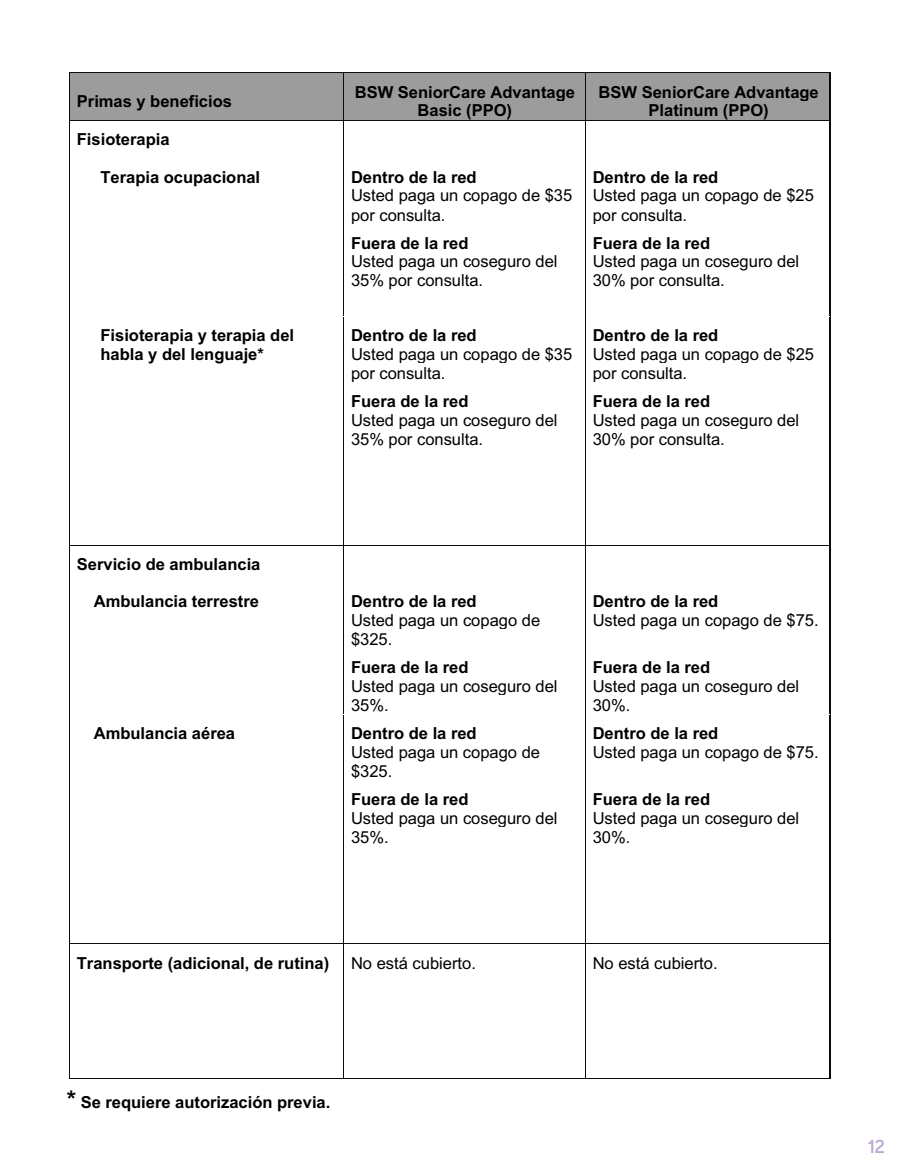
<style>
.page{position:relative;width:905px;height:1175px;background:#fff}
.page>*{position:absolute;margin:0;border:0;box-sizing:border-box;transform-origin:0 0}
.t1{font:600 18px "Sharp Sans";color:#baa5d0}
.t2{font:16.5px/19px "Arial";color:#000}
.t3{font:700 16.5px/18.8px "Arial";color:#000;text-align:center}
</style>
<div class="page">
<div style="left:70px;top:73px;width:273px;height:47px;background:#9c9c9c"></div>
<div style="left:344px;top:73px;width:241px;height:28px;background:#9c9c9c"></div>
<div style="left:344px;top:101px;width:241px;height:19px;background:#9c9c9c"></div>
<div style="left:586px;top:73px;width:243px;height:28px;background:#9c9c9c"></div>
<div style="left:586px;top:101px;width:243px;height:19px;background:#9c9c9c"></div>
<hr style="left:70px;top:73px;width:273px;height:1px;background:#0c0c0c">
<hr style="left:344px;top:73px;width:241px;height:1px;background:#0c0c0c">
<hr style="left:586px;top:73px;width:243px;height:1px;background:#0c0c0c">
<hr style="left:69px;top:73px;width:1px;height:47px;background:#0c0c0c">
<hr style="left:343px;top:73px;width:1px;height:47px;background:#0c0c0c">
<hr style="left:585px;top:73px;width:1px;height:47px;background:#0c0c0c">
<hr style="left:829px;top:73px;width:1px;height:47px;background:#0c0c0c">
<hr style="left:70px;top:120px;width:273px;height:1px;background:#0c0c0c">
<hr style="left:344px;top:120px;width:241px;height:1px;background:#0c0c0c">
<hr style="left:586px;top:120px;width:243px;height:1px;background:#0c0c0c">
<hr style="left:69px;top:121px;width:1px;height:37px;background:#0c0c0c">
<hr style="left:343px;top:121px;width:1px;height:37px;background:#0c0c0c">
<hr style="left:585px;top:121px;width:1px;height:37px;background:#0c0c0c">
<hr style="left:829px;top:121px;width:1px;height:37px;background:#0c0c0c">
<hr style="left:69px;top:158px;width:1px;height:66px;background:#0c0c0c">
<hr style="left:343px;top:158px;width:1px;height:66px;background:#0c0c0c">
<hr style="left:585px;top:158px;width:1px;height:66px;background:#0c0c0c">
<hr style="left:829px;top:158px;width:1px;height:66px;background:#0c0c0c">
<hr style="left:69px;top:224px;width:1px;height:93px;background:#0c0c0c">
<hr style="left:343px;top:224px;width:1px;height:93px;background:#0c0c0c">
<hr style="left:585px;top:224px;width:1px;height:93px;background:#0c0c0c">
<hr style="left:829px;top:224px;width:1px;height:93px;background:#0c0c0c">
<hr style="left:69px;top:317px;width:1px;height:65px;background:#0c0c0c">
<hr style="left:343px;top:317px;width:1px;height:65px;background:#0c0c0c">
<hr style="left:585px;top:317px;width:1px;height:65px;background:#0c0c0c">
<hr style="left:829px;top:317px;width:1px;height:65px;background:#0c0c0c">
<hr style="left:69px;top:382px;width:1px;height:162px;background:#0c0c0c">
<hr style="left:343px;top:382px;width:1px;height:162px;background:#0c0c0c">
<hr style="left:585px;top:382px;width:1px;height:162px;background:#0c0c0c">
<hr style="left:829px;top:382px;width:1px;height:162px;background:#0c0c0c">
<hr style="left:70px;top:544px;width:273px;height:1px;background:#0c0c0c">
<hr style="left:344px;top:544px;width:241px;height:1px;background:#0c0c0c">
<hr style="left:586px;top:544px;width:243px;height:1px;background:#0c0c0c">
<hr style="left:69px;top:545px;width:1px;height:37px;background:#0c0c0c">
<hr style="left:343px;top:545px;width:1px;height:37px;background:#0c0c0c">
<hr style="left:585px;top:545px;width:1px;height:37px;background:#0c0c0c">
<hr style="left:829px;top:545px;width:1px;height:37px;background:#0c0c0c">
<hr style="left:69px;top:582px;width:1px;height:67px;background:#0c0c0c">
<hr style="left:343px;top:582px;width:1px;height:67px;background:#0c0c0c">
<hr style="left:585px;top:582px;width:1px;height:67px;background:#0c0c0c">
<hr style="left:829px;top:582px;width:1px;height:67px;background:#0c0c0c">
<hr style="left:69px;top:649px;width:1px;height:65px;background:#0c0c0c">
<hr style="left:343px;top:649px;width:1px;height:65px;background:#0c0c0c">
<hr style="left:585px;top:649px;width:1px;height:65px;background:#0c0c0c">
<hr style="left:829px;top:649px;width:1px;height:65px;background:#0c0c0c">
<hr style="left:69px;top:714px;width:1px;height:66px;background:#0c0c0c">
<hr style="left:343px;top:714px;width:1px;height:66px;background:#0c0c0c">
<hr style="left:585px;top:714px;width:1px;height:66px;background:#0c0c0c">
<hr style="left:829px;top:714px;width:1px;height:66px;background:#0c0c0c">
<hr style="left:69px;top:780px;width:1px;height:163px;background:#0c0c0c">
<hr style="left:343px;top:780px;width:1px;height:163px;background:#0c0c0c">
<hr style="left:585px;top:780px;width:1px;height:163px;background:#0c0c0c">
<hr style="left:829px;top:780px;width:1px;height:163px;background:#0c0c0c">
<hr style="left:70px;top:943px;width:273px;height:1px;background:#0c0c0c">
<hr style="left:344px;top:943px;width:241px;height:1px;background:#0c0c0c">
<hr style="left:586px;top:943px;width:243px;height:1px;background:#0c0c0c">
<hr style="left:69px;top:944px;width:1px;height:134px;background:#0c0c0c">
<hr style="left:70px;top:1078px;width:273px;height:1px;background:#0c0c0c">
<hr style="left:343px;top:944px;width:1px;height:134px;background:#0c0c0c">
<hr style="left:344px;top:1078px;width:241px;height:1px;background:#0c0c0c">
<hr style="left:585px;top:944px;width:1px;height:134px;background:#0c0c0c">
<hr style="left:586px;top:1078px;width:243px;height:1px;background:#0c0c0c">
<hr style="left:829px;top:944px;width:1px;height:134px;background:#0c0c0c">
<p class="t3" style="left:77px;top:92px;width:157px">Primas y beneficios</p>
<p class="t3" style="left:355px;top:83px;width:222px">BSW SeniorCare Advantage<br>Basic (PPO)</p>
<p class="t3" style="left:598px;top:83px;width:222px">BSW SeniorCare Advantage<br>Platinum (PPO)</p>
<p class="t3" style="left:77px;top:130px;width:94px">Fisioterapia</p>
<p class="t3" style="left:100px;top:168px;width:161px">Terapia ocupacional</p>
<p class="t3" style="left:351px;top:168px;width:127px">Dentro de la red</p>
<p class="t2" style="left:351px;top:186px;width:223px">Usted paga un copago de $35 por consulta.</p>
<p class="t3" style="left:592px;top:168px;width:127px">Dentro de la red</p>
<p class="t2" style="left:592px;top:186px;width:223px">Usted paga un copago de $25 por consulta.</p>
<p class="t3" style="left:351px;top:234px;width:119px">Fuera de la red</p>
<p class="t2" style="left:351px;top:252px;width:208px">Usted paga un coseguro del<br>35% por consulta.</p>
<p class="t3" style="left:100px;top:326px;width:195px;text-align:left">Fisioterapia y terapia del habla y del lenguaje*</p>
<p class="t3" style="left:351px;top:326px;width:127px">Dentro de la red</p>
<p class="t2" style="left:351px;top:344px;width:223px">Usted paga un copago de $35 por consulta.</p>
<p class="t3" style="left:351px;top:392px;width:119px">Fuera de la red</p>
<p class="t2" style="left:351px;top:410px;width:208px">Usted paga un coseguro del<br>35% por consulta.</p>
<p class="t3" style="left:592px;top:234px;width:119px">Fuera de la red</p>
<p class="t2" style="left:592px;top:252px;width:208px">Usted paga un coseguro del<br>30% por consulta.</p>
<p class="t3" style="left:592px;top:326px;width:127px">Dentro de la red</p>
<p class="t2" style="left:592px;top:344px;width:223px">Usted paga un copago de $25 por consulta.</p>
<p class="t3" style="left:592px;top:392px;width:119px">Fuera de la red</p>
<p class="t2" style="left:592px;top:410px;width:208px">Usted paga un coseguro del<br>30% por consulta.</p>
<p class="t3" style="left:77px;top:555px;width:185px">Servicio de ambulancia</p>
<p class="t3" style="left:94px;top:592px;width:167px">Ambulancia terrestre</p>
<p class="t3" style="left:351px;top:592px;width:127px">Dentro de la red</p>
<p class="t2" style="left:351px;top:610px;width:191px">Usted paga un copago de $325.</p>
<p class="t3" style="left:351px;top:658px;width:119px">Fuera de la red</p>
<p class="t2" style="left:351px;top:676px;width:208px">Usted paga un coseguro del<br>35%.</p>
<p class="t3" style="left:94px;top:724px;width:143px">Ambulancia aérea</p>
<p class="t3" style="left:351px;top:724px;width:127px">Dentro de la red</p>
<p class="t2" style="left:351px;top:743px;width:191px">Usted paga un copago de $325.</p>
<p class="t3" style="left:351px;top:790px;width:119px">Fuera de la red</p>
<p class="t2" style="left:351px;top:808px;width:208px">Usted paga un coseguro del<br>35%.</p>
<p class="t3" style="left:592px;top:592px;width:127px">Dentro de la red</p>
<p class="t2" style="left:592px;top:610px;width:227px">Usted paga un copago de $75.</p>
<p class="t3" style="left:592px;top:658px;width:119px">Fuera de la red</p>
<p class="t2" style="left:592px;top:676px;width:208px">Usted paga un coseguro del<br>30%.</p>
<p class="t3" style="left:592px;top:724px;width:127px">Dentro de la red</p>
<p class="t2" style="left:592px;top:743px;width:227px">Usted paga un copago de $75.</p>
<p class="t3" style="left:592px;top:790px;width:119px">Fuera de la red</p>
<p class="t2" style="left:592px;top:808px;width:208px">Usted paga un coseguro del<br>30%.</p>
<p class="t3" style="left:77px;top:953px;width:254px">Transporte (adicional, de rutina)</p>
<p class="t2" style="left:351px;top:953px;width:126px">No está cubierto.</p>
<p class="t2" style="left:592px;top:953px;width:126px">No está cubierto.</p>
<p class="t3" style="left:81px;top:1092px;width:251px">Se requiere autorización previa.</p>
<p class="t1" style="left:867px;top:1132px;width:19px">12</p>
</div>
